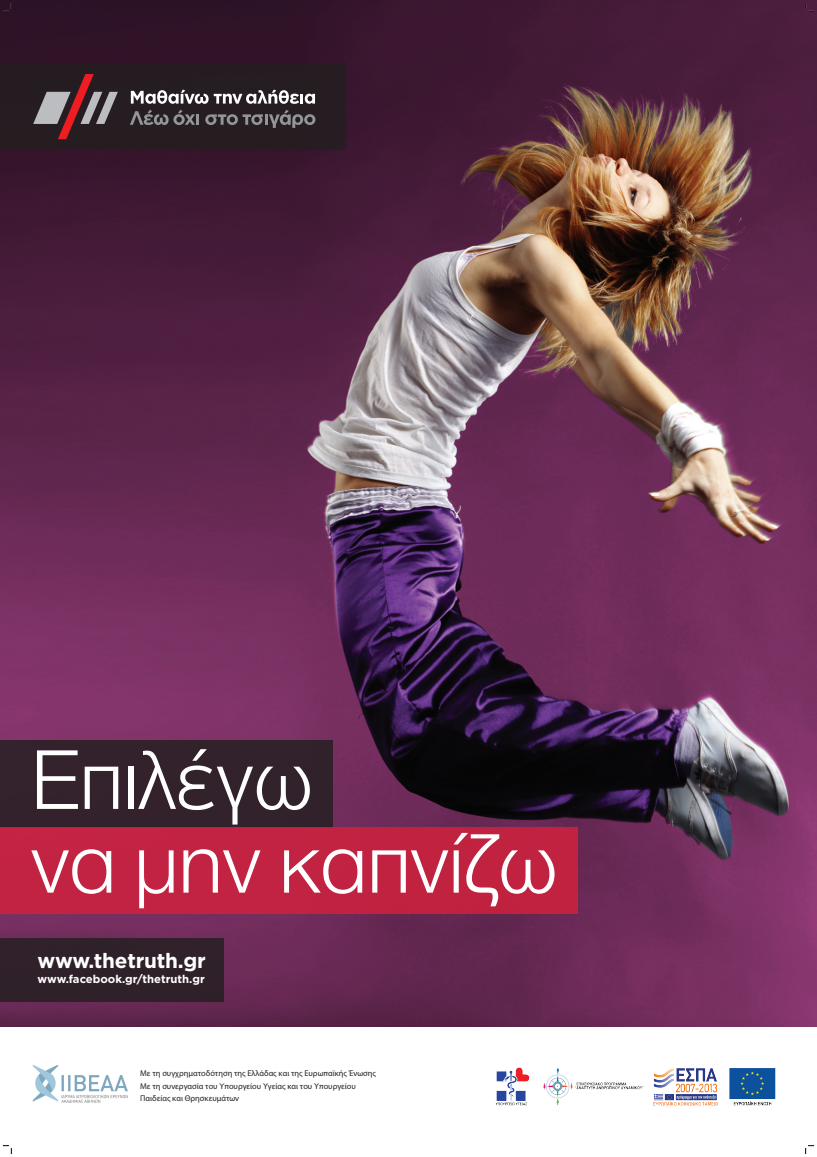
<style>
.page{position:relative;width:817px;height:1157px;background:#fff}
.page>*{position:absolute;margin:0;border:0;box-sizing:border-box;transform-origin:0 0}
.t1{font:300 87.84px/83.7px "CF Helvetica";color:#fff}
.t2{font:700 20.68px "Gotham Greek";letter-spacing:-.01em;color:#fff}
.t3{font:700 11.28px "Gotham Greek";color:#fff}
.t4{font:8.36px/12.2px "Myriad Pro";color:#231f20}
</style>
<div class="page">
<img style="left:0;top:0;width:816px;height:1026px">
<div style="left:0;top:740px;width:332px;height:87px;background:#33222c"></div>
<div style="left:0;top:938px;width:223px;height:63px;background:#2f2129"></div>
<div style="left:0;top:827px;width:577px;height:87px;background:#c22342"></div>
<div style="left:0;top:63px;width:346px;height:87px;background:#231f20"></div>
<svg style="left:33px;top:74px;width:85px;height:65px"></svg>
<svg style="left:131px;top:90px;width:77px;height:14px"></svg>
<svg style="left:214px;top:90px;width:101px;height:14px"></svg>
<svg style="left:130px;top:110px;width:69px;height:15px"></svg>
<svg style="left:205px;top:110px;width:110px;height:18px"></svg>
<img style="left:495px;top:1067px;width:281px;height:39px">
<img style="left:32px;top:1065px;width:96px;height:38px">
<svg style="left:3px;top:3px;width:9px;height:9px"></svg>
<svg style="left:3px;top:1145px;width:9px;height:9px"></svg>
<svg style="left:805px;top:3px;width:8px;height:9px"></svg>
<svg style="left:805px;top:1145px;width:8px;height:9px"></svg>
<h1 class="t1" style="left:31px;top:737px;width:528px">Επιλέγω<br>να μην καπνίζω</h1>
<h2 class="t2" style="left:38px;top:948px;width:170px">www.thetruth.gr</h2>
<h3 class="t3" style="left:38px;top:972px;width:168px">www.facebook.gr/thetruth.gr</h3>
<p class="t4" style="left:140px;top:1067px;width:237px">Με τη συγχρηματοδότηση της Ελλάδας και της Ευρωπαϊκής Ένωσης<br>Με τη συνεργασία του Υπουργείου Υγείας και του Υπουργείου<br>Παιδείας και Θρησκευμάτων</p>
</div>
